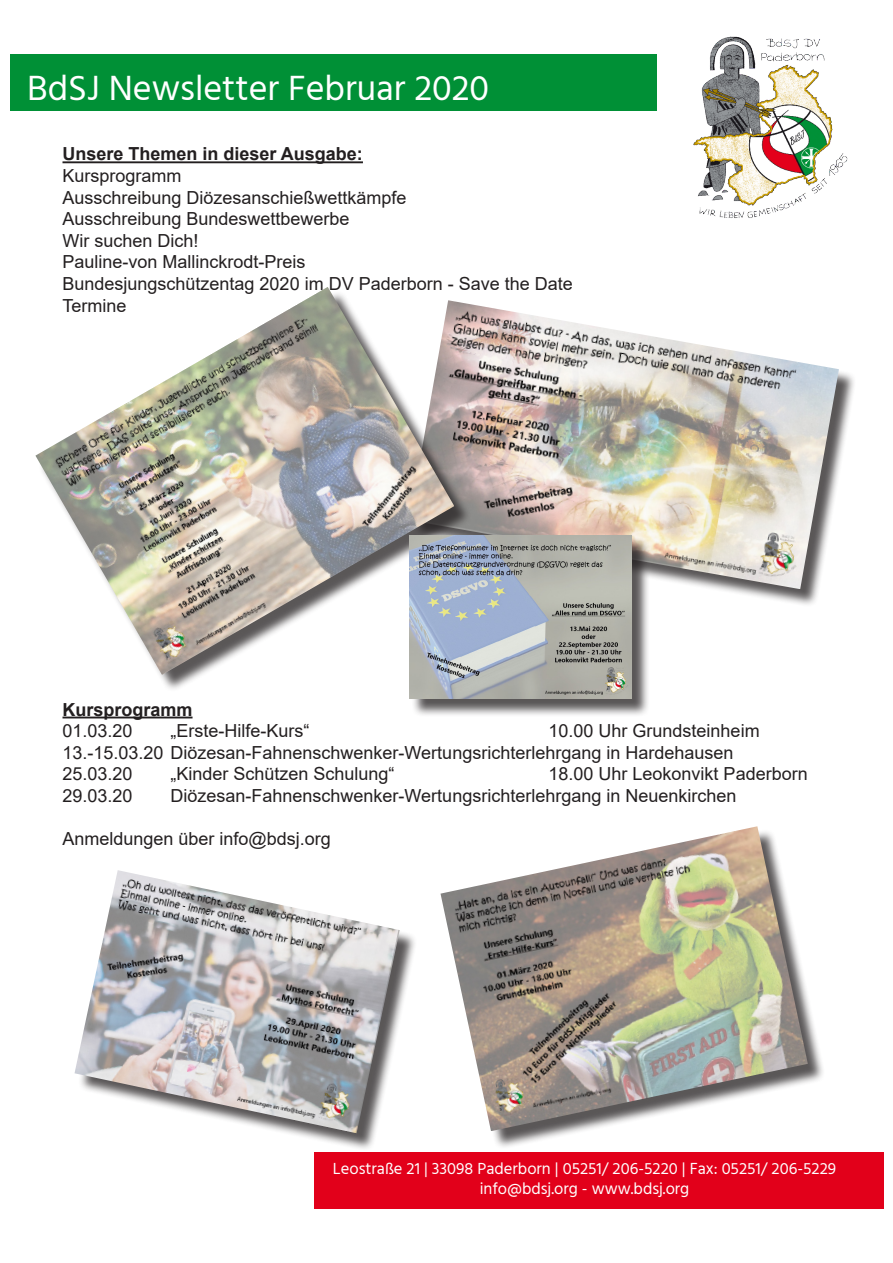
<style>
.page{position:relative;width:893px;height:1263px;background:#fff}
.page>*{position:absolute;margin:0;border:0;box-sizing:border-box;transform-origin:0 0}
.t1{font:36px "Hind";color:#fff}
.t2{font:18px "Arial";color:#231f20}
.t3{font:700 18px "Arial";color:#231f20}
.t4{font:16.5px/19.8px "Hind";color:#fff;text-align:center}
</style>
<div class="page">
<div style="left:10px;top:54px;width:647px;height:57px;background:#009036"></div>
<div style="left:315px;top:1152px;width:569px;height:57px;background:#e2001a"></div>
<img style="left:693px;top:36px;width:155px;height:182px">
<hr style="left:63px;top:161px;width:300px;height:2px;background:#231f20">
<hr style="left:63px;top:716px;width:130px;height:2px;background:#231f20">
<div style="left:77px;top:872px;width:340px;height:278px;background:#231f20;opacity:.75"></div>
<img style="left:75px;top:870px;width:325px;height:263px">
<div style="left:412px;top:302px;width:445px;height:305px;background:#231f20;opacity:.75"></div>
<img style="left:471px;top:302px;width:368px;height:287px">
<div style="left:38px;top:289px;width:433px;height:402px;background:#231f20;opacity:.75"></div>
<img style="left:35px;top:287px;width:419px;height:388px">
<div style="left:443px;top:828px;width:382px;height:321px;background:#231f20;opacity:.75"></div>
<img style="left:440px;top:826px;width:368px;height:305px">
<div style="left:412px;top:537px;width:238px;height:180px;background:#231f20;opacity:.75"></div>
<img style="left:409px;top:535px;width:222px;height:163px">
<p class="t1" style="left:27px;top:64px;width:463px">BdSJ Newsletter Februar 2020</p>
<p class="t3" style="left:63px;top:141px;width:302px">Unsere Themen in dieser Ausgabe:</p>
<p class="t2" style="left:63px;top:163px;width:121px">Kursprogramm</p>
<p class="t2" style="left:63px;top:185px;width:346px">Ausschreibung Diözesanschießwettkämpfe</p>
<p class="t2" style="left:63px;top:206px;width:289px">Ausschreibung Bundeswettbewerbe</p>
<p class="t2" style="left:63px;top:228px;width:138px">Wir suchen Dich!</p>
<p class="t2" style="left:63px;top:250px;width:245px">Pauline-von Mallinckrodt-Preis</p>
<p class="t2" style="left:63px;top:271px;width:512px">Bundesjungschützentag 2020 im DV Paderborn - Save the Date</p>
<p class="t2" style="left:63px;top:293px;width:66px">Termine</p>
<p class="t3" style="left:63px;top:697px;width:132px">Kursprogramm</p>
<p class="t2" style="left:63px;top:718px;width:72px">01.03.20</p>
<p class="t2" style="left:171px;top:718px;width:140px">„Erste-Hilfe-Kurs“</p>
<p class="t2" style="left:549px;top:718px;width:213px">10.00 Uhr Grundsteinheim</p>
<p class="t2" style="left:63px;top:740px;width:672px">13.-15.03.20 Diözesan-Fahnenschwenker-Wertungsrichterlehrgang in Hardehausen</p>
<p class="t2" style="left:63px;top:762px;width:72px">25.03.20</p>
<p class="t2" style="left:171px;top:762px;width:226px">„Kinder Schützen Schulung“</p>
<p class="t2" style="left:549px;top:762px;width:261px">18.00 Uhr Leokonvikt Paderborn</p>
<p class="t2" style="left:63px;top:783px;width:72px">29.03.20</p>
<p class="t2" style="left:171px;top:783px;width:567px">Diözesan-Fahnenschwenker-Wertungsrichterlehrgang in Neuenkirchen</p>
<p class="t2" style="left:63px;top:826px;width:270px">Anmeldungen über info@bdsj.org</p>
<p class="t4" style="left:333px;top:1159px;width:505px">Leostraße 21 | 33098 Paderborn | 05251/ 206-5220 | Fax: 05251/ 206-5229 info@bdsj.org - www.bdsj.org</p>
</div>
